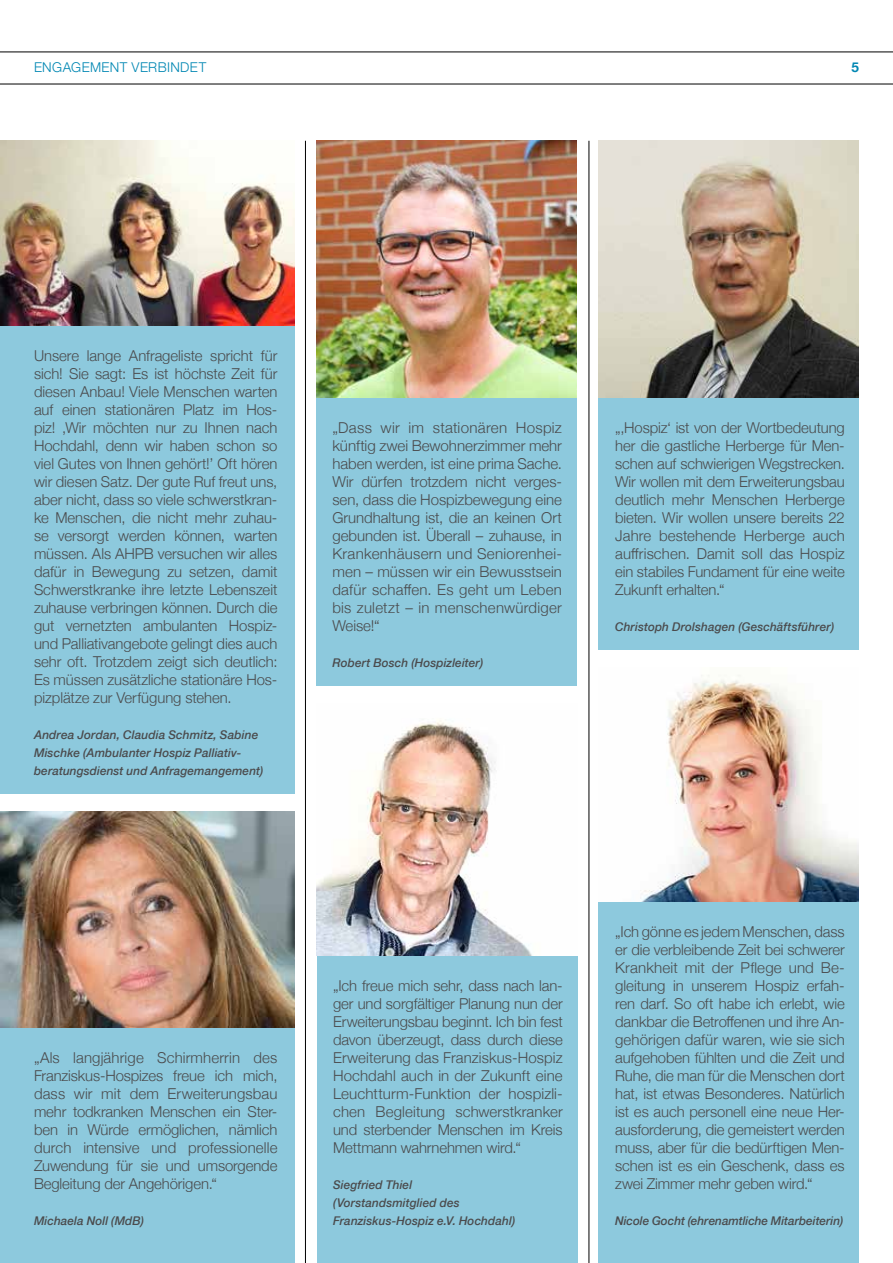
<style>
.page{position:relative;width:893px;height:1263px;background:#fff}
.page>*{position:absolute;margin:0;border:0;box-sizing:border-box;transform-origin:0 0}
.t1{font:300 15px/18px "Helvetica Neue";letter-spacing:-.005em;color:#4b4b4d;text-align:justify}
.t2{font:300 13.5px "Helvetica Neue";letter-spacing:.03em;color:#0087b3}
.t3{font:700 13.5px "Helvetica Neue";color:#0087b3}
.t4{font:italic 500 12px/18px "Helvetica Neue";letter-spacing:.01em;color:#4b4b4d}
</style>
<div class="page">
<hr style="left:0;top:52px;width:893px;height:1px;background:#000">
<hr style="left:0;top:84px;width:893px;height:1px;background:#000">
<div style="left:0;top:326px;width:295px;height:468px;background:#8dc9dd"></div>
<div style="left:316px;top:398px;width:261px;height:288px;background:#8dc9dd"></div>
<div style="left:317px;top:955px;width:261px;height:308px;background:#8dc9dd"></div>
<div style="left:0;top:1027px;width:295px;height:236px;background:#8dc9dd"></div>
<div style="left:598px;top:397px;width:261px;height:253px;background:#8dc9dd"></div>
<div style="left:598px;top:901px;width:261px;height:362px;background:#8dc9dd"></div>
<img style="left:0;top:141px;width:295px;height:185px">
<img style="left:316px;top:141px;width:261px;height:257px">
<img style="left:317px;top:720px;width:215px;height:235px">
<img style="left:599px;top:141px;width:260px;height:257px">
<img style="left:0;top:811px;width:295px;height:216px">
<img style="left:640px;top:675px;width:219px;height:226px">
<hr style="left:305px;top:141px;width:1px;height:1122px;background:#000">
<hr style="left:589px;top:141px;width:1px;height:1122px;background:#000">
<p class="t2" style="left:34px;top:56px;width:174px">ENGAGEMENT VERBINDET</p>
<p class="t3" style="left:851px;top:56px;width:9px">5</p>
<p class="t1" style="left:34px;top:346px;width:245px">Unsere lange Anfrageliste spricht für sich! Sie sagt: Es ist höchste Zeit für diesen Anbau! Viele Menschen warten auf einen stationären Platz im Hos&shy;piz! ,Wir möchten nur zu Ihnen nach Hochdahl, denn wir haben schon so viel Gutes von Ihnen gehört!’ Oft hören wir diesen Satz. Der gute Ruf freut uns, aber nicht, dass so viele schwerstkran&shy;ke Menschen, die nicht mehr zuhau&shy;se versorgt werden können, warten müssen. Als AHPB versuchen wir alles dafür in Bewegung zu setzen, damit Schwerstkranke ihre letzte Lebenszeit zuhause verbringen können. Durch die gut vernetzten ambulanten Hospiz&shy;und Palliativangebote gelingt dies auch sehr oft. Trotzdem zeigt sich deutlich:<br>Es müssen zusätzliche stationäre Hos&shy;pizplätze zur Verfügung stehen.</p>
<p class="t4" style="left:34px;top:725px;width:231px">Andrea Jordan, Claudia Schmitz, Sabine<br>Mischke (Ambulanter Hospiz Palliativ&shy;beratungsdienst und Anfragemangement)</p>
<p class="t1" style="left:332px;top:418px;width:231px">„Dass wir im stationären Hospiz künftig zwei Bewohnerzimmer mehr haben werden, ist eine prima Sache.<br>Wir dürfen trotzdem nicht verges&shy;sen, dass die Hospizbewegung eine Grundhaltung ist, die an keinen Ort gebunden ist. Überall – zuhause, in Krankenhäusern und Seniorenhei&shy;men – müssen wir ein Bewusstsein dafür schaffen. Es geht um Leben bis zuletzt – in menschenwürdiger Weise!“</p>
<p class="t4" style="left:332px;top:653px;width:152px">Robert Bosch (Hospizleiter)</p>
<p class="t1" style="left:615px;top:418px;width:231px">„‚Hospiz‘ ist von der Wortbedeutung her die gastliche Herberge für Men&shy;schen auf schwierigen Wegstrecken.<br>Wir wollen mit dem Erweiterungsbau deutlich mehr Menschen Herberge bieten. Wir wollen unsere bereits 22<br>Jahre bestehende Herberge auch auffrischen. Damit soll das Hospiz ein stabiles Fundament für eine weite Zukunft erhalten.“</p>
<p class="t4" style="left:615px;top:617px;width:221px">Christoph Drolshagen (Geschäftsführer)</p>
<p class="t1" style="left:34px;top:1048px;width:245px">„Als langjährige Schirmherrin des Franziskus-Hospizes freue ich mich, dass wir mit dem Erweiterungsbau mehr todkranken Menschen ein Ster&shy;ben in Würde ermöglichen, nämlich durch intensive und professionelle Zuwendung für sie und umsorgende Begleitung der Angehörigen.“</p>
<p class="t4" style="left:34px;top:1211px;width:111px">Michaela Noll (MdB)</p>
<p class="t1" style="left:333px;top:976px;width:231px">„Ich freue mich sehr, dass nach lan&shy;ger und sorgfältiger Planung nun der Erweiterungsbau beginnt. Ich bin fest davon überzeugt, dass durch diese Erweiterung das Franziskus-Hospiz Hochdahl auch in der Zukunft eine Leuchtturm-Funktion der hospizli&shy;chen Begleitung schwerstkranker und sterbender Menschen im Kreis Mettmann wahrnehmen wird.“</p>
<p class="t4" style="left:333px;top:1175px;width:184px">Siegfried Thiel (Vorstandsmitglied des<br>Franziskus-Hospiz e.V. Hochdahl)</p>
<p class="t1" style="left:615px;top:922px;width:231px">„Ich gönne es jedem Menschen, dass er die verbleibende Zeit bei schwerer Krankheit mit der Pflege und Be&shy;gleitung in unserem Hospiz erfah&shy;ren darf. So oft habe ich erlebt, wie dankbar die Betroffenen und ihre An&shy;gehörigen dafür waren, wie sie sich aufgehoben fühlten und die Zeit und Ruhe, die man für die Menschen dort hat, ist etwas Besonderes. Natürlich ist es auch personell eine neue Her&shy;ausforderung, die gemeistert werden muss, aber für die bedürftigen Men&shy;schen ist es ein Geschenk, dass es zwei Zimmer mehr geben wird.“</p>
<p class="t4" style="left:615px;top:1211px;width:229px">Nicole Gocht (ehrenamtliche Mitarbeiterin)</p>
</div>
